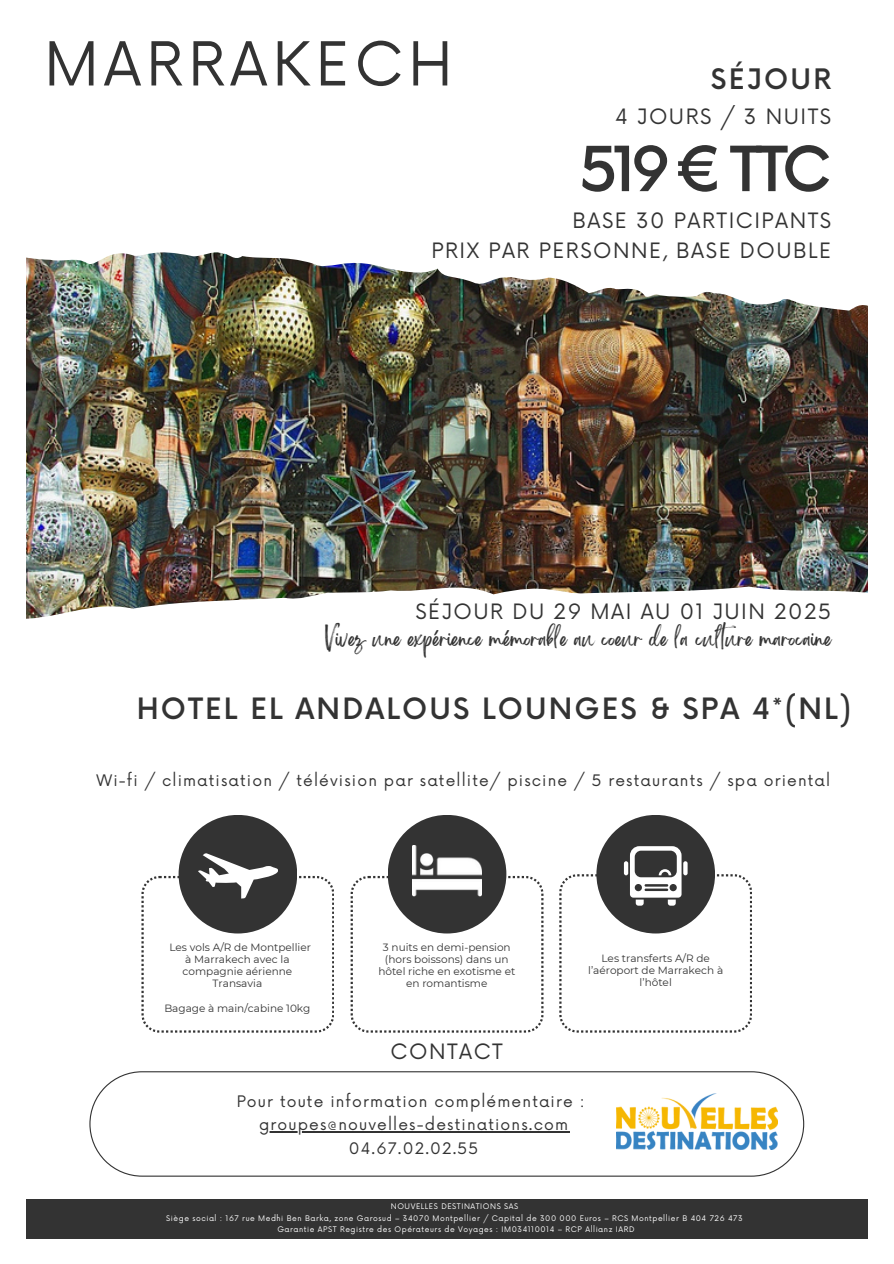
<style>
.page{position:relative;width:894px;height:1264px;background:#fff}
.page>*{position:absolute;margin:0;border:0;box-sizing:border-box;transform-origin:0 0}
.t1{font:500 60.6px "Now";letter-spacing:-.095em;color:#333}
.t2{font:58.95px "Now";letter-spacing:.085em;color:#333}
.t3{font:500 28.65px "Now";letter-spacing:.075em;color:#333}
.t4{font:500 27.45px "Now";letter-spacing:.085em;color:#333}
.t5{font:20.7px "Now";letter-spacing:.075em;color:#333}
.t6{font:18px "Brightwall";color:#333}
.t7{font:15.45px/23.7px "Now";letter-spacing:.075em;color:#333;text-align:center}
.t8{font:10.5px/12.3px "Montserrat";color:#333;text-align:center}
.t9{font:7.5px "Now";letter-spacing:.075em;color:#fff}
</style>
<div class="page">
<img style="left:26px;top:252px;width:841px;height:367px">
<div style="left:0;top:1199px;width:893px;height:64px;background:#333"></div>
<svg style="left:89px;top:1071px;width:715px;height:105px"></svg>
<img style="left:616px;top:1093px;width:161px;height:55px">
<hr style="left:259px;top:1131px;width:310px;height:1px;background:#333">
<div style="left:0;top:1239px;width:893px;height:24px;background:#fff"></div>
<div style="left:0;top:0;width:26px;height:1263px;background:#fff"></div>
<div style="left:867px;top:0;width:26px;height:1263px;background:#fff"></div>
<div style="left:178px;top:815px;width:119px;height:118px;background:#333;border-radius:50%"></div>
<svg style="left:350px;top:876px;width:193px;height:156px"></svg>
<div style="left:387px;top:815px;width:119px;height:118px;background:#333;border-radius:50%"></div>
<div style="left:596px;top:815px;width:118px;height:118px;background:#333;border-radius:50%"></div>
<img style="left:412px;top:845px;width:69px;height:51px">
<svg style="left:141px;top:853px;width:193px;height:179px"></svg>
<svg style="left:559px;top:846px;width:192px;height:186px"></svg>
<div style="left:623px;top:861px;width:5px;height:14px;background:#fff;border-radius:2px"></div>
<svg style="left:683px;top:861px;width:4px;height:14px"></svg>
<h4 class="t2" style="left:44px;top:31px;width:410px">MARRAKECH</h4>
<p class="t4" style="left:710px;top:65px;width:122px">SÉJOUR</p>
<p class="t5" style="left:615px;top:105px;width:217px">4 JOURS / 3 NUITS</p>
<p class="t1" style="left:579px;top:137px;width:253px">519 € TTC</p>
<p class="t5" style="left:572px;top:208px;width:260px">BASE 30 PARTICIPANTS</p>
<h6 class="t5" style="left:431px;top:239px;width:401px">PRIX PAR PERSONNE, BASE DOUBLE</h6>
<p class="t5" style="left:415px;top:599px;width:417px">SÉJOUR DU 29 MAI AU 01 JUIN 2025</p>
<p class="t6" style="left:325px;top:632px;width:507px">Vivez une expérience mémorable au coeur de la culture marocaine</p>
<p class="t3" style="left:137px;top:692px;width:716px">HOTEL EL ANDALOUS LOUNGES &amp; SPA 4*(NL)</p>
<h6 class="t7" style="left:96px;top:769px;width:735px">Wi-fi / climatisation / télévision par satellite/ piscine / 5 restaurants / spa oriental</h6>
<h4 class="t8" style="left:169px;top:940px;width:143px">Les vols A/R de Montpellier à Marrakech avec la compagnie aérienne<br>Transavia</h4>
<p class="t8" style="left:164px;top:1001px;width:148px">Bagage à main/cabine 10kg</p>
<h4 class="t8" style="left:378px;top:940px;width:138px">3 nuits en demi-pension (hors boissons) dans un hôtel riche en exotisme et en romantisme</h4>
<h5 class="t8" style="left:588px;top:952px;width:136px">Les transferts A/R de l’aéroport de Marrakech à l’hôtel</h5>
<h4 class="t5" style="left:390px;top:1040px;width:114px">CONTACT</h4>
<h4 class="t7" style="left:237px;top:1089px;width:349px">Pour toute information complémentaire :</h4>
<h1 class="t7" style="left:259px;top:1113px;width:310px">groupes@nouvelles-destinations.com<br>04.67.02.02.55</h1>
<p class="t9" style="left:391px;top:1202px;width:129px">NOUVELLES DESTINATIONS SAS</p>
<p class="t9" style="left:166px;top:1213px;width:578px">Siège social : 167 rue Medhi Ben Barka, zone Garosud – 34070 Montpellier / Capital de 300 000 Euros – RCS Montpellier B 404 726 473</p>
<p class="t9" style="left:277px;top:1224px;width:358px">Garantie APST Registre des Opérateurs de Voyages : IM034110014 – RCP Allianz IARD</p>
</div>
